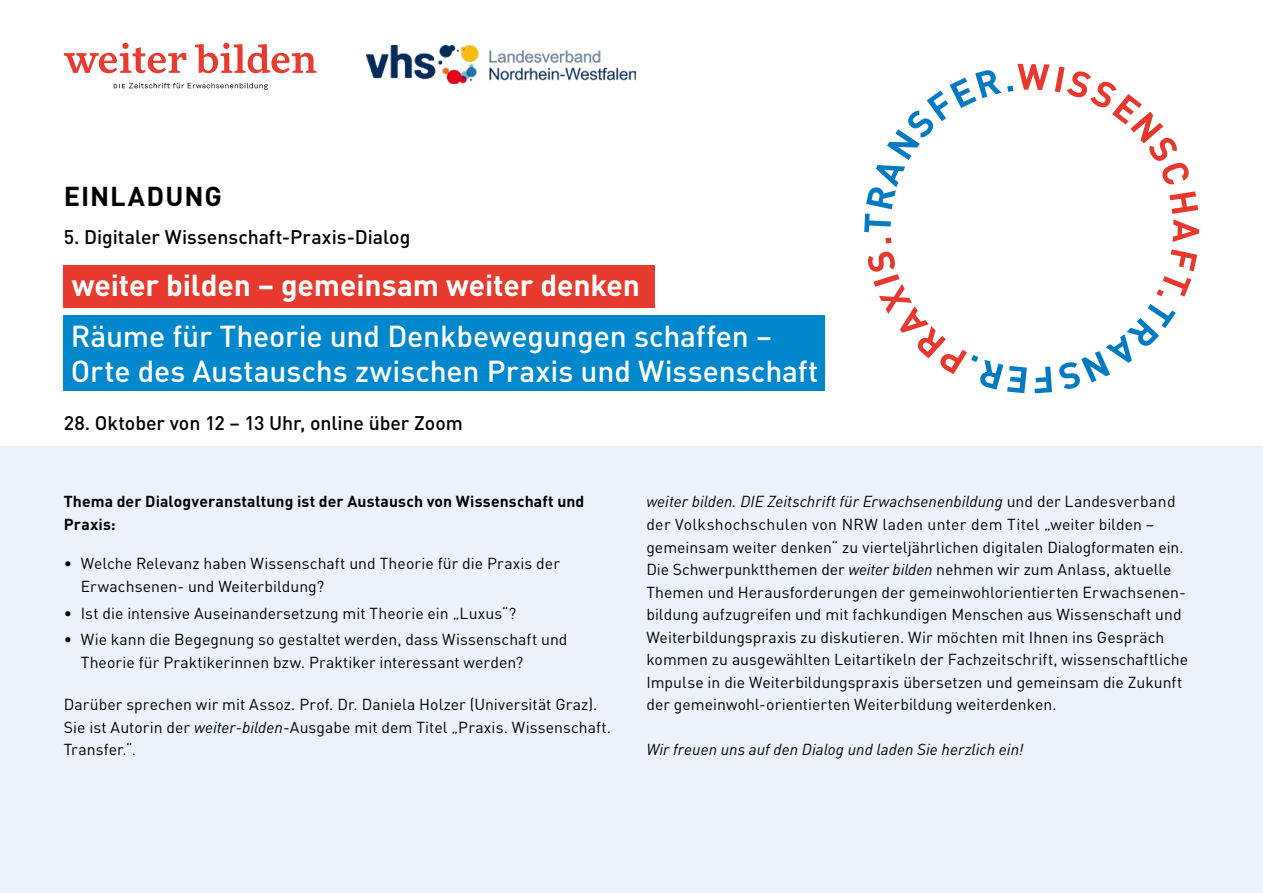
<style>
.page{position:relative;width:1263px;height:893px;background:#fff}
.page>*{position:absolute;margin:0;border:0;box-sizing:border-box;transform-origin:0 0}
.t1{font:500 30px/34.5px "DIN Pro";letter-spacing:-.005em;color:#fff}
.t2{font:700 30px "DIN Pro";letter-spacing:-.005em;color:#fff}
.t3{font:700 27px "DIN Pro";letter-spacing:.035em;color:#000}
.t4{font:500 19.5px "DIN Pro";letter-spacing:-.005em;color:#000}
.t5{font:15.75px/22.5px "DIN Pro";letter-spacing:.005em;color:#000}
.t6{font:700 15.75px/22.5px "DIN Pro";letter-spacing:.01em;color:#000}
.t7{font:italic 15.75px "DIN Pro";color:#000}
.s1{font-style:italic}
</style>
<div class="page">
<div style="left:0;top:446px;width:1263px;height:447px;background:#ebf2fb"></div>
<svg style="left:114px;top:83px;width:154px;height:7px"></svg>
<svg style="left:64px;top:43px;width:252px;height:30px"></svg>
<img style="left:367px;top:45px;width:268px;height:39px">
<div style="left:64px;top:265px;width:591px;height:42px;background:#e73b2f"></div>
<div style="left:64px;top:315px;width:761px;height:76px;background:#0087cc"></div>
<svg style="left:864px;top:70px;width:137px;height:162px"></svg>
<svg style="left:1007px;top:64px;width:42px;height:28px"></svg>
<svg style="left:1055px;top:67px;width:134px;height:118px"></svg>
<svg style="left:1169px;top:191px;width:30px;height:51px"></svg>
<svg style="left:1156px;top:249px;width:41px;height:48px"></svg>
<svg style="left:1059px;top:304px;width:117px;height:85px"></svg>
<svg style="left:1034px;top:366px;width:18px;height:27px"></svg>
<svg style="left:868px;top:251px;width:159px;height:142px"></svg>
<svg style="left:885px;top:238px;width:6px;height:5px"></svg>
<h2 class="t3" style="left:64px;top:174px;width:160px">EINLADUNG</h2>
<p class="t4" style="left:64px;top:221px;width:348px">5. Digitaler Wissenschaft-Praxis-Dialog</p>
<h1 class="t2" style="left:72px;top:260px;width:569px">weiter bilden – gemeinsam weiter denken</h1>
<h1 class="t1" style="left:71px;top:316px;width:749px">Räume für Theorie und Denkbewegungen schaffen –<br>Orte des Austauschs zwischen Praxis und Wissenschaft</h1>
<p class="t4" style="left:64px;top:407px;width:401px">28. Oktober von 12 – 13 Uhr, online über Zoom</p>
<p class="t6" style="left:64px;top:489px;width:522px">Thema der Dialogveranstaltung ist der Austausch von Wissenschaft und<br>Praxis:</p>
<p class="t5" style="left:81px;top:551px;width:481px;text-indent:-17px">• Welche Relevanz haben Wissenschaft und Theorie für die Praxis der<br>Erwachsenen- und Weiterbildung?</p>
<p class="t5" style="left:64px;top:600px;width:454px">• Ist die intensive Auseinandersetzung mit Theorie ein „Luxus“?</p>
<p class="t5" style="left:81px;top:627px;width:488px;text-indent:-17px">• Wie kann die Begegnung so gestaltet werden, dass Wissenschaft und<br>Theorie für Praktikerinnen bzw. Praktiker interessant werden?</p>
<p class="t5" style="left:64px;top:692px;width:549px">Darüber sprechen wir mit Assoz. Prof. Dr. Daniela Holzer (Universität Graz).<br>Sie ist Autorin der <span class="s1">weiter-bilden</span>-Ausgabe mit dem Titel „Praxis. Wissenschaft.<br>Transfer.“.</p>
<p class="t5" style="left:646px;top:489px;width:543px"><span class="s1">weiter bilden. DIE Zeitschrift für Erwachsenenbildung</span> und der Landesverband der Volkshochschulen von NRW laden unter dem Titel „weiter bilden – gemeinsam weiter denken“ zu vierteljährlichen digitalen Dialogformaten ein.<br>Die Schwerpunktthemen der <span class="s1">weiter bilden</span> nehmen wir zum Anlass, aktuelle Themen und Herausforderungen der gemeinwohlorientierten Erwachsenen&shy;bildung aufzugreifen und mit fachkundigen Menschen aus Wissenschaft und Weiterbildungspraxis zu diskutieren. Wir möchten mit Ihnen ins Gespräch kommen zu ausgewählten Leitartikeln der Fachzeitschrift, wissenschaftliche Impulse in die Weiterbildungspraxis übersetzen und gemeinsam die Zukunft der gemeinwohl-orientierten Weiterbildung weiterdenken.</p>
<p class="t7" style="left:646px;top:737px;width:379px">Wir freuen uns auf den Dialog und laden Sie herzlich ein!</p>
</div>
